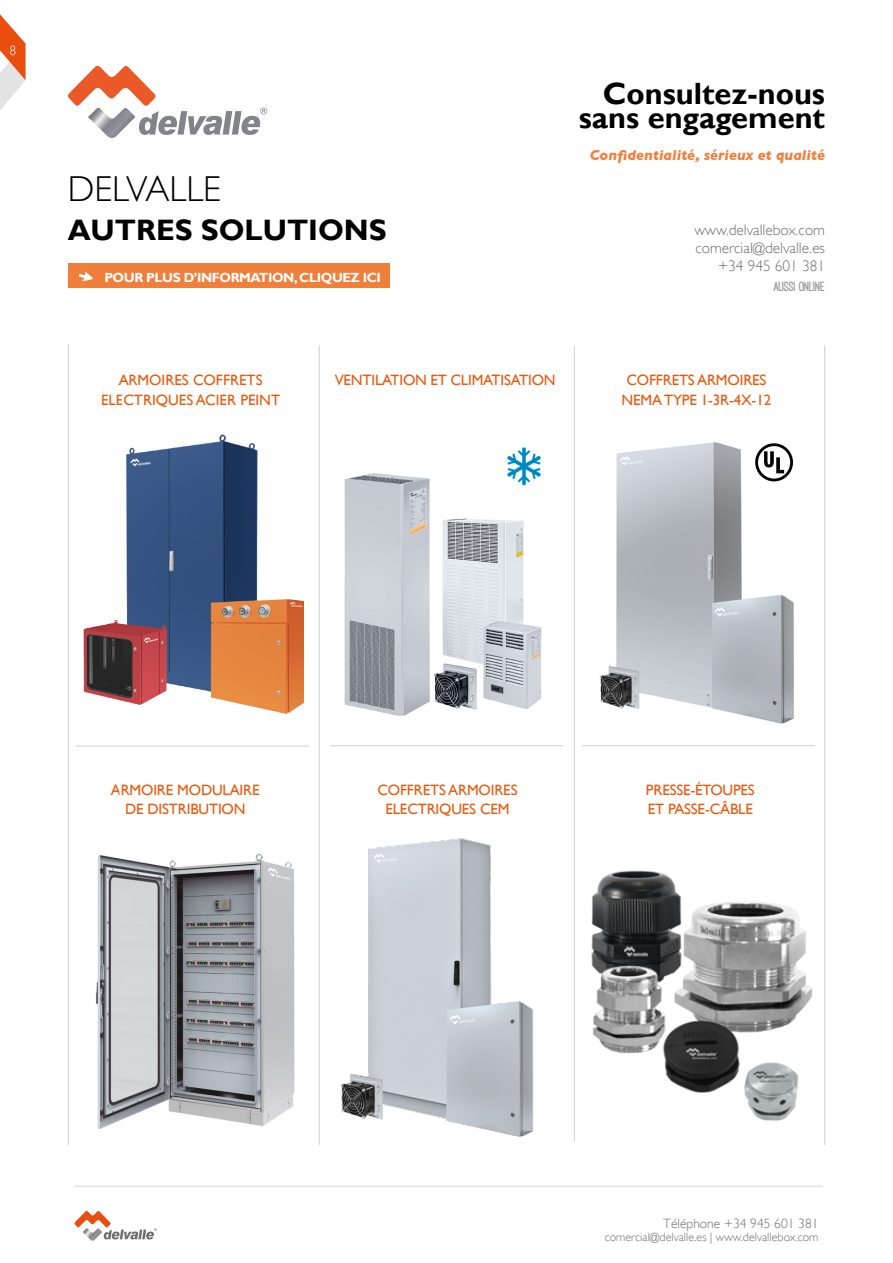
<style>
.page{position:relative;width:893px;height:1263px;background:#fff}
.page>*{position:absolute;margin:0;border:0;box-sizing:border-box;transform-origin:0 0}
.t1{font:300 36px "Gill Sans";color:#000}
.t2{font:700 30.75px/23.9px "Gill Sans";color:#000;text-align:right}
.t3{font:700 29.55px "Gill Sans";color:#000}
.t4{font:300 15.3px/17.9px "Gill Sans";color:#706f6f;text-align:right}
.t5{font:15px/19px "Gill Sans";letter-spacing:-.01em;color:#ea580c;text-align:center}
.t6{font:italic 700 14.55px "Gill Sans";color:#f07f3c}
.t7{font:13.8px "Ostrich Sans Inline";color:#706f6f}
.t8{font:300 13.5px "Gill Sans";color:#706f6f}
.t9{font:300 13.5px "Gill Sans";color:#fff}
.t10{font:700 13.2px "Gill Sans";letter-spacing:-.03em;color:#fff}
.t11{font:300 12px "Gill Sans";color:#706f6f}
</style>
<div class="page">
<svg style="left:0;top:14px;width:26px;height:96px"></svg>
<svg style="left:74px;top:1210px;width:83px;height:29px"></svg>
<img style="left:83px;top:1228px;width:19px;height:13px">
<hr style="left:75px;top:1185px;width:747px;height:2px;background:#e3e3e3">
<hr style="left:574px;top:346px;width:1px;height:795px;background:#d0d0d0">
<hr style="left:68px;top:344px;width:1px;height:801px;background:#d0d0d0">
<hr style="left:319px;top:345px;width:1px;height:800px;background:#d0d0d0">
<hr style="left:824px;top:345px;width:1px;height:800px;background:#d0d0d0">
<hr style="left:76px;top:746px;width:233px;height:1px;background:#d0d0d0">
<hr style="left:330px;top:745px;width:233px;height:1px;background:#d0d0d0">
<hr style="left:582px;top:745px;width:233px;height:1px;background:#d0d0d0">
<img style="left:83px;top:434px;width:220px;height:280px">
<img style="left:344px;top:447px;width:198px;height:269px">
<img style="left:599px;top:442px;width:195px;height:282px">
<img style="left:96px;top:853px;width:199px;height:276px">
<img style="left:340px;top:838px;width:194px;height:299px">
<img style="left:591px;top:870px;width:222px;height:251px">
<svg style="left:764px;top:451px;width:20px;height:22px"></svg>
<div style="left:755px;top:443px;width:38px;height:38px;border:3px solid #000;border-radius:50%"></div>
<svg style="left:68px;top:65px;width:199px;height:70px"></svg>
<img style="left:88px;top:107px;width:47px;height:31px">
<div style="left:68px;top:264px;width:321px;height:24px;background:#f07f3c"></div>
<svg style="left:79px;top:272px;width:14px;height:9px"></svg>
<p class="t9" style="left:10px;top:43px;width:8px">8</p>
<h2 class="t2" style="left:579px;top:83px;width:248px">Consultez-nous sans engagement</h2>
<h1 class="t1" style="left:68px;top:168px;width:154px">DELVALLE</h1>
<h3 class="t3" style="left:68px;top:212px;width:320px">AUTRES SOLUTIONS</h3>
<p class="t10" style="left:104px;top:269px;width:278px">POUR PLUS D’INFORMATION, CLIQUEZ ICI</p>
<p class="t6" style="left:590px;top:146px;width:237px">Confidentialité, sérieux et qualité</p>
<p class="t4" style="left:694px;top:221px;width:132px">www.delvallebox.com comercial@delvalle.es +34 945 601 381</p>
<p class="t7" style="left:773px;top:279px;width:53px">AUSSI ONLINE</p>
<p class="t5" style="left:101px;top:371px;width:181px">ARMOIRES COFFRETS<br>ELECTRIQUES ACIER PEINT</p>
<p class="t5" style="left:335px;top:371px;width:222px">VENTILATION ET CLIMATISATION</p>
<p class="t5" style="left:622px;top:371px;width:151px">COFFRETS ARMOIRES<br>NEMA TYPE 1-3R-4X-12</p>
<p class="t5" style="left:111px;top:781px;width:150px">ARMOIRE MODULAIRE<br>DE DISTRIBUTION</p>
<p class="t5" style="left:377px;top:781px;width:142px">COFFRETS ARMOIRES<br>ELECTRIQUES CEM</p>
<p class="t5" style="left:646px;top:781px;width:110px;text-align:left">PRESSE-ÉTOUPES<br>ET PASSE-CÂBLE</p>
<p class="t8" style="left:663px;top:1215px;width:157px">Téléphone +34 945 601 381</p>
<p class="t11" style="left:605px;top:1230px;width:215px">comercial@delvalle.es | www.delvallebox.com</p>
</div>
